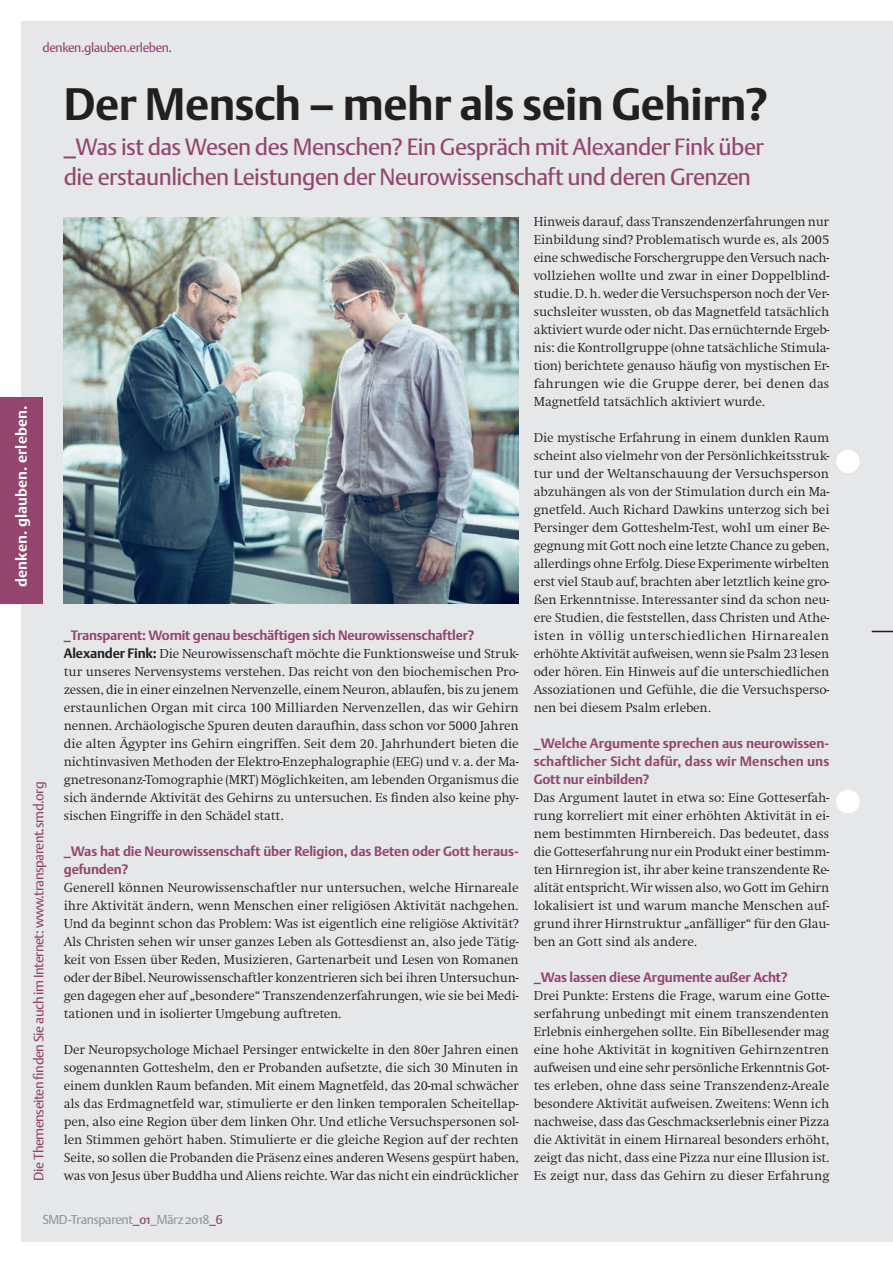
<style>
.page{position:relative;width:893px;height:1263px;background:#fff}
.page>*{position:absolute;margin:0;border:0;box-sizing:border-box;transform-origin:0 0}
.t1{font:700 45px "DTL Argo ST";letter-spacing:-.01em;color:#231f20}
.t2{font:23.25px/30px "DTL Argo ST";letter-spacing:-.02em;color:#94456e}
.t3{font:700 15px "DTL Argo ST";letter-spacing:.01em;color:#fff}
.t4{font:300 13.5px/18px "Swift EF";letter-spacing:-.01em;color:#231f20;text-align:justify}
.t5{font:700 13.5px/18px "DTL Argo ST";letter-spacing:-.01em;color:#94456e}
.t6{font:13.5px "DTL Argo ST";letter-spacing:-.03em;color:#94456e}
.t7{font:12.75px "DTL Argo ST";letter-spacing:-.03em;color:#939598}
.t8{font:12.75px "DTL Argo ST";letter-spacing:-.03em;color:#94456e}
.s1{font-family:"DTL Argo ST";font-weight:700}
.s2{color:#94456e}
</style>
<div class="page">
<div style="left:21px;top:21px;width:872px;height:1221px;background:#e6e7e9"></div>
<div style="left:0;top:398px;width:43px;height:206px;background:#94456e"></div>
<img style="left:64px;top:218px;width:455px;height:386px">
<svg style="left:872px;top:631px;width:21px;height:1px"></svg>
<div style="left:836px;top:450px;width:24px;height:23px;background:#fff;border-radius:50%"></div>
<div style="left:836px;top:790px;width:24px;height:23px;background:#fff;border-radius:50%"></div>
<p class="t8" style="left:43px;top:40px;width:131px">denken.glauben.erleben.</p>
<p class="t3" style="left:12px;top:587px;width:183px;rotate:-90deg">denken. glauben. erleben.</p>
<p class="t6" style="left:31px;top:1181px;width:401px;rotate:-90deg">Die Themenseiten finden Sie auch im Internet: www.transparent.smd.org</p>
<h1 class="t1" style="left:64px;top:78px;width:706px">Der Mensch – mehr als sein Gehirn?</h1>
<h2 class="t2" style="left:64px;top:131px;width:701px">_Was ist das Wesen des Menschen? Ein Gespräch mit Alexander Fink über die erstaunlichen Leistungen der Neurowissenschaft und deren Grenzen</h2>
<p class="t5" style="left:64px;top:626px;width:412px">_Transparent: Womit genau beschäftigen sich Neurowissenschaftler?</p>
<p class="t4" style="left:64px;top:644px;width:457px"><span class="s1">Alexander Fink:</span> Die Neurowissenschaft möchte die Funktionsweise und Struk&shy;tur unseres Nervensystems verstehen. Das reicht von den biochemischen Pro&shy;zessen, die in einer einzelnen Nervenzelle, einem Neuron, ablaufen, bis zu jenem erstaunlichen Organ mit circa 100 Milliarden Nervenzellen, das wir Gehirn nennen. Archäologische Spuren deuten daraufhin, dass schon vor 5000 Jahren die alten Ägypter ins Gehirn eingriffen. Seit dem 20. Jahrhundert bieten die nichtinvasiven Methoden der Elektro-Enzephalographie (EEG) und v. a. der Ma&shy;gnetresonanz-Tomographie (MRT) Möglichkeiten, am lebenden Organismus die sich ändernde Aktivität des Gehirns zu untersuchen. Es finden also keine phy&shy;sischen Eingriffe in den Schädel statt.</p>
<p class="t5" style="left:64px;top:842px;width:456px">_Was hat die Neurowissenschaft über Religion, das Beten oder Gott heraus&shy;gefunden?</p>
<p class="t4" style="left:64px;top:878px;width:456px">Generell können Neurowissenschaftler nur untersuchen, welche Hirnareale ihre Aktivität ändern, wenn Menschen einer religiösen Aktivität nachgehen.<br>Und da beginnt schon das Problem: Was ist eigentlich eine religiöse Aktivität?<br>Als Christen sehen wir unser ganzes Leben als Gottesdienst an, also jede Tätig&shy;keit von Essen über Reden, Musizieren, Gartenarbeit und Lesen von Romanen oder der Bibel. Neurowissenschaftler konzentrieren sich bei ihren Untersuchun&shy;gen dagegen eher auf „besondere“ Transzendenzerfahrungen, wie sie bei Medi&shy;tationen und in isolierter Umgebung auftreten.</p>
<p class="t4" style="left:64px;top:1040px;width:457px">Der Neuropsychologe Michael Persinger entwickelte in den 80er Jahren einen sogenannten Gotteshelm, den er Probanden aufsetzte, die sich 30 Minuten in einem dunklen Raum befanden. Mit einem Magnetfeld, das 20-mal schwächer als das Erdmagnetfeld war, stimulierte er den linken temporalen Scheitellap&shy;pen, also eine Region über dem linken Ohr. Und etliche Versuchspersonen sol&shy;len Stimmen gehört haben. Stimulierte er die gleiche Region auf der rechten Seite, so sollen die Probanden die Präsenz eines anderen Wesens gespürt haben, was von Jesus über Buddha und Aliens reichte. War das nicht ein eindrücklicher</p>
<p class="t4" style="left:534px;top:212px;width:297px">Hinweis darauf, dass Transzendenzerfahrungen nur Einbildung sind? Problematisch wurde es, als 2005 eine schwedische Forschergruppe den Versuch nach&shy;vollziehen wollte und zwar in einer Doppelblind&shy;studie. D. h. weder die Versuchsperson noch der Ver&shy;suchsleiter wussten, ob das Magnetfeld tatsächlich aktiviert wurde oder nicht. Das ernüchternde Ergeb&shy;nis: die Kontrollgruppe (ohne tatsächliche Stimula&shy;tion) berichtete genauso häufig von mystischen Er&shy;fahrungen wie die Gruppe derer, bei denen das Magnetfeld tatsächlich aktiviert wurde.</p>
<p class="t4" style="left:534px;top:428px;width:297px">Die mystische Erfahrung in einem dunklen Raum scheint also vielmehr von der Persönlichkeitsstruk&shy;tur und der Weltanschauung der Versuchsperson abzuhängen als von der Stimulation durch ein Ma&shy;gnetfeld. Auch Richard Dawkins unterzog sich bei Persinger dem Gotteshelm-Test, wohl um einer Be&shy;gegnung mit Gott noch eine letzte Chance zu geben, allerdings ohne Erfolg. Diese Experimente wirbelten erst viel Staub auf, brachten aber letztlich keine gro&shy;ßen Erkenntnisse. Interessanter sind da schon neu&shy;ere Studien, die feststellen, dass Christen und Athe&shy;isten in völlig unterschiedlichen Hirnarealen erhöhte Aktivität aufweisen, wenn sie Psalm 23 lesen oder hören. Ein Hinweis auf die unterschiedlichen Assoziationen und Gefühle, die die Versuchsperso&shy;nen bei diesem Psalm erleben.</p>
<p class="t5" style="left:534px;top:734px;width:297px;text-align:justify">_Welche Argumente sprechen aus neurowissen&shy;schaftlicher Sicht dafür, dass wir Menschen uns Gott nur einbilden?</p>
<p class="t4" style="left:534px;top:788px;width:297px">Das Argument lautet in etwa so: Eine Gotteserfah&shy;rung korreliert mit einer erhöhten Aktivität in ei&shy;nem bestimmten Hirnbereich. Das bedeutet, dass die Gotteserfahrung nur ein Produkt einer bestimm&shy;ten Hirnregion ist, ihr aber keine transzendente Re&shy;alität entspricht. Wir wissen also, wo Gott im Gehirn lokalisiert ist und warum manche Menschen auf&shy;grund ihrer Hirnstruktur „anfälliger“ für den Glau&shy;ben an Gott sind als andere.</p>
<p class="t5" style="left:534px;top:968px;width:255px">_Was lassen diese Argumente außer Acht?</p>
<p class="t4" style="left:534px;top:986px;width:297px">Drei Punkte: Erstens die Frage, warum eine Gotte&shy;serfahrung unbedingt mit einem transzendenten Erlebnis einhergehen sollte. Ein Bibellesender mag eine hohe Aktivität in kognitiven Gehirnzentren aufweisen und eine sehr persönliche Erkenntnis Got&shy;tes erleben, ohne dass seine Transzendenz-Areale besondere Aktivität aufweisen. Zweitens: Wenn ich nachweise, dass das Geschmackserlebnis einer Pizza die Aktivität in einem Hirnareal besonders erhöht, zeigt das nicht, dass eine Pizza nur eine Illusion ist.<br>Es zeigt nur, dass das Gehirn zu dieser Erfahrung</p>
<p class="t7" style="left:43px;top:1212px;width:182px">SMD-Transparent<span class="s2">_01</span>_März 2018<span class="s2">_6</span></p>
</div>
